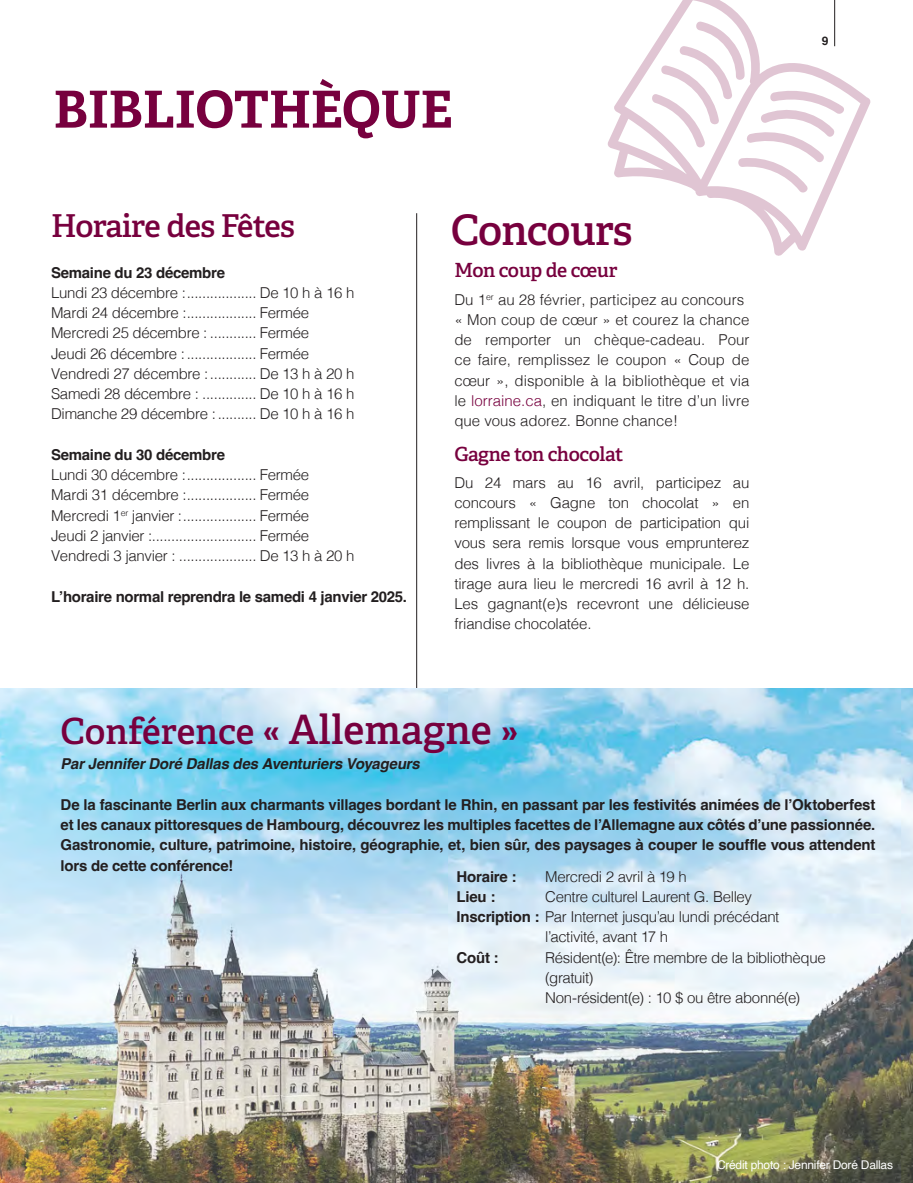
<style>
.page{position:relative;width:913px;height:1183px;background:#fff}
.page>*{position:absolute;margin:0;border:0;box-sizing:border-box;transform-origin:0 0}
.grand_titre_de_page{font:700 51px "Adelle PE";color:#77003e}
.PAR_-_Texte_courant-10-2020{font:600 42px "Adelle";letter-spacing:-.025em;color:#77003e}
.grand_titre_de_page-2{font:600 40.5px "Adelle";color:#77003e}
.PAR_-_Texte_courant-10-2020-2{font:600 31.5px "Adelle";letter-spacing:-.025em;color:#77003e}
.PAR_-_Texte_courant-10-2020-3{font:600 19.5px "Adelle";letter-spacing:-.02em;color:#77003e}
.PAR_-_Texte_courant-10-2020-4{font:300 15px/20.2px "Helvetica";letter-spacing:-.02em;color:#231f20;text-align:justify}
.PAR_-_Texte_courant-10-2020-5{font:700 15px/20.2px "Helvetica";letter-spacing:-.02em;color:#231f20;text-align:justify}
.grand_titre_de_page-3{font:italic 700 15px "Helvetica";color:#231f20}
.PAR_-_Texte_courant-10-2020-6{font:300 15px "Helvetica";color:#231f20}
.PAR_-_Texte_courant-10-2020-7{font:12px "Helvetica";letter-spacing:-.02em;color:#fff}
.t1{font:700 12px "Helvetica";color:#231f20}
.s1{color:#77003e}
.s2{font-size:36px}
.s3{font-weight:700}
</style>
<div class="page">
<svg style="left:607px;top:0;width:263px;height:256px"></svg>
<svg style="left:649px;top:21px;width:197px;height:174px"></svg>
<hr style="left:416px;top:213px;width:1px;height:475px;background:#231f20">
<img style="left:0;top:688px;width:912px;height:494px">
<p class="grand_titre_de_page" style="left:54px;top:73px;width:400px">BIBLIOTHÈQUE</p>
<p class="PAR_-_Texte_courant-10-2020-2" style="left:51px;top:206px;width:245px">Horaire des Fêtes</p>
<p class="PAR_-_Texte_courant-10-2020-5" style="left:51px;top:264px;width:175px">Semaine du 23 décembre</p>
<p class="PAR_-_Texte_courant-10-2020-4" style="left:51px;top:281px;width:304px">Lundi 23 décembre :.................. De 10 h à 16 h</p>
<p class="PAR_-_Texte_courant-10-2020-4" style="left:51px;top:301px;width:259px">Mardi 24 décembre :.................. Fermée</p>
<p class="PAR_-_Texte_courant-10-2020-4" style="left:51px;top:322px;width:259px">Mercredi 25 décembre : ............ Fermée</p>
<p class="PAR_-_Texte_courant-10-2020-4" style="left:51px;top:342px;width:259px">Jeudi 26 décembre :.................. Fermée</p>
<p class="PAR_-_Texte_courant-10-2020-4" style="left:51px;top:362px;width:304px">Vendredi 27 décembre :............ De 13 h à 20 h</p>
<p class="PAR_-_Texte_courant-10-2020-4" style="left:51px;top:382px;width:304px">Samedi 28 décembre : .............. De 10 h à 16 h</p>
<p class="PAR_-_Texte_courant-10-2020-4" style="left:51px;top:403px;width:304px">Dimanche 29 décembre :.......... De 10 h à 16 h</p>
<p class="PAR_-_Texte_courant-10-2020-5" style="left:51px;top:446px;width:175px">Semaine du 30 décembre</p>
<p class="PAR_-_Texte_courant-10-2020-4" style="left:51px;top:463px;width:259px">Lundi 30 décembre :.................. Fermée</p>
<p class="PAR_-_Texte_courant-10-2020-4" style="left:51px;top:484px;width:259px">Mardi 31 décembre :.................. Fermée</p>
<p class="PAR_-_Texte_courant-10-2020-4" style="left:51px;top:504px;width:259px">Mercredi 1<sup>er</sup> janvier :................... Fermée</p>
<p class="PAR_-_Texte_courant-10-2020-4" style="left:51px;top:524px;width:259px">Jeudi 2 janvier :........................... Fermée</p>
<p class="PAR_-_Texte_courant-10-2020-4" style="left:51px;top:544px;width:304px">Vendredi 3 janvier : .................... De 13 h à 20 h</p>
<p class="PAR_-_Texte_courant-10-2020-5" style="left:51px;top:588px;width:357px">L’horaire normal reprendra le samedi 4 janvier 2025.</p>
<p class="PAR_-_Texte_courant-10-2020" style="left:450px;top:204px;width:183px">Concours</p>
<p class="PAR_-_Texte_courant-10-2020-3" style="left:454px;top:258px;width:165px">Mon coup de cœur</p>
<p class="PAR_-_Texte_courant-10-2020-6" style="left:454px;top:286px;width:291px">Du 1<sup>er</sup> au 28 février, participez au concours</p>
<p class="PAR_-_Texte_courant-10-2020-4" style="left:454px;top:308px;width:296px">« Mon coup de cœur » et courez la chance de remporter un chèque-cadeau. Pour ce faire, remplissez le coupon « Coup de cœur », disponible à la bibliothèque et via le <span class="s1">lorraine.ca</span>, en indiquant le titre d’un livre que vous adorez. Bonne chance!</p>
<p class="PAR_-_Texte_courant-10-2020-3" style="left:454px;top:441px;width:170px">Gagne ton chocolat</p>
<p class="PAR_-_Texte_courant-10-2020-4" style="left:454px;top:471px;width:296px">Du 24 mars au 16 avril, participez au concours « Gagne ton chocolat » en remplissant le coupon de participation qui vous sera remis lorsque vous emprunterez des livres à la bibliothèque municipale. Le tirage aura lieu le mercredi 16 avril à 12 h.<br>Les gagnant(e)s recevront une délicieuse friandise chocolatée.</p>
<p class="t1" style="left:821px;top:33px;width:8px">9</p>
<p class="grand_titre_de_page-2" style="left:61px;top:703px;width:459px"><span class="s2">Conférence</span> « Allemagne »</p>
<p class="grand_titre_de_page-3" style="left:61px;top:754px;width:364px">ParJenniferDoré Dallas des Aventuriers Voyageurs</p>
<p class="PAR_-_Texte_courant-10-2020-5" style="left:61px;top:795px;width:816px">De la fascinante Berlin aux charmants villages bordant le Rhin, en passant par les festivités animées de l’Oktoberfest et les canaux pittoresques de Hambourg, découvrez les multiples facettes de l’Allemagne aux côtés d’une passionnée.<br>Gastronomie, culture, patrimoine, histoire, géographie, et, bien sûr, des paysages à couper le souffle vous attendent lors de cette conférence!</p>
<p class="PAR_-_Texte_courant-10-2020-5" style="left:456px;top:867px;width:61px">Horaire :</p>
<p class="PAR_-_Texte_courant-10-2020-4" style="left:545px;top:864px;width:143px">Mercredi 2 avril à 19 h</p>
<p class="PAR_-_Texte_courant-10-2020-5" style="left:456px;top:887px;width:40px">Lieu :</p>
<p class="PAR_-_Texte_courant-10-2020-4" style="left:545px;top:885px;width:208px">Centre culturel Laurent G. Belley</p>
<p class="PAR_-_Texte_courant-10-2020-4" style="left:545px;top:905px;width:236px;text-indent:-88px"><span class="s3">Inscription :</span> Par Internet jusqu’au lundi précédant l’activité, avant 17 h</p>
<p class="PAR_-_Texte_courant-10-2020-5" style="left:456px;top:948px;width:44px">Coût :</p>
<p class="PAR_-_Texte_courant-10-2020-4" style="left:545px;top:945px;width:282px">Résident(e): Être membre de la bibliothèque (gratuit)</p>
<p class="PAR_-_Texte_courant-10-2020-4" style="left:545px;top:986px;width:256px">Non-résident(e) : 10 $ ou être abonné(e)</p>
<p class="PAR_-_Texte_courant-10-2020-7" style="left:716px;top:1155px;width:177px">Crédit photo : Jennifer Doré Dallas</p>
</div>
